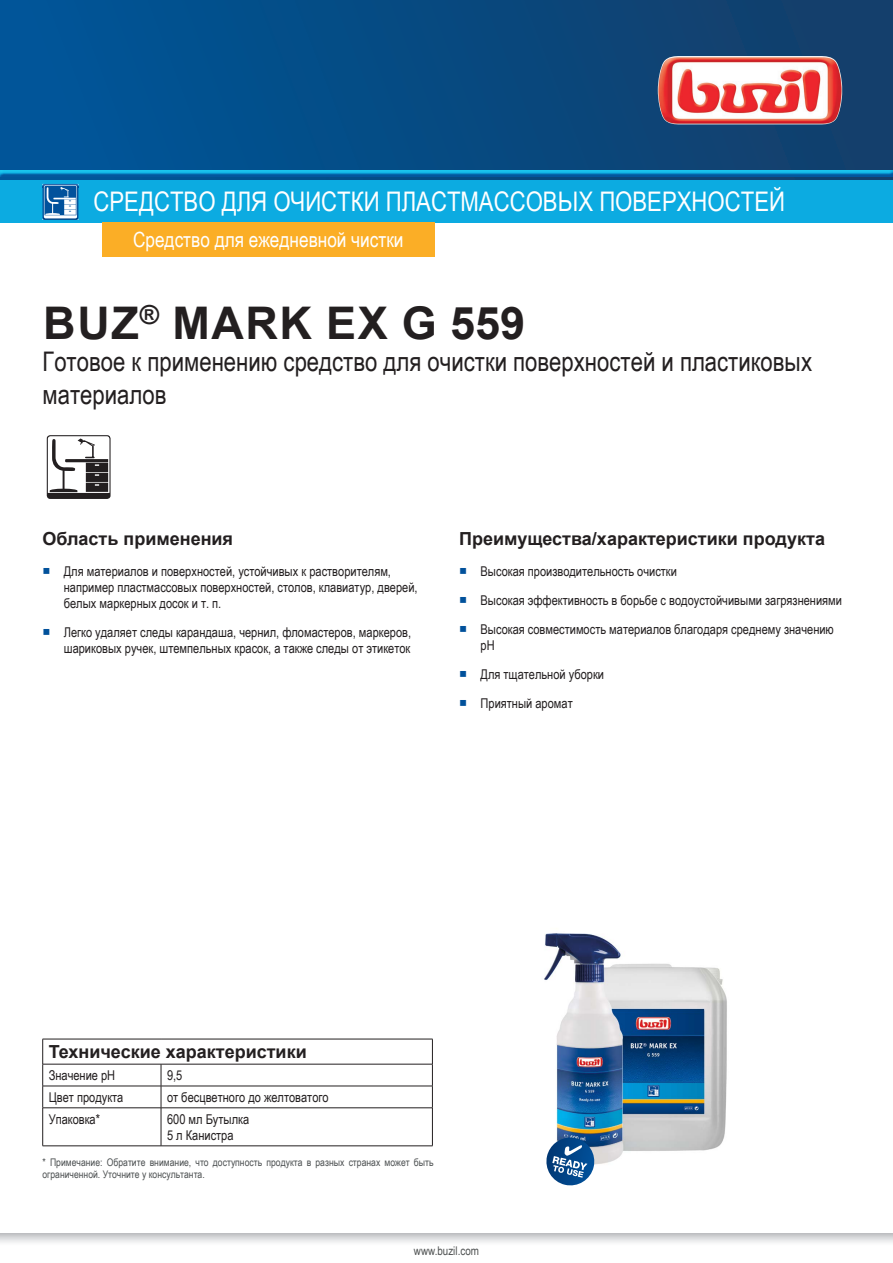
<style>
.page{position:relative;width:893px;height:1263px;background:#fff}
.page>*{position:absolute;margin:0;border:0;box-sizing:border-box;transform-origin:0 0}
.t1{font:700 45px "Arial";letter-spacing:.035em;color:#231f20}
.t2{font:27px/32.4px "Arial Narrow";color:#231f20}
.t3{font:27px "Arial Narrow";color:#fff}
.t4{font:21px "Arial Narrow";color:#fff}
.t5{font:700 18px "Arial";color:#231f20}
.t6{font:13.5px/16.2px "Arial Narrow";color:#231f20}
.t7{font:12px "Arial Narrow";color:#4e5151}
.t8{font:10.5px/11.7px "Arial Narrow";color:#4d5152}
.s1{font-family:"Arial Unicode MS";color:#01519b}
</style>
<div class="page">
<svg style="left:0;top:1233px;width:893px;height:10px"></svg>
<hr style="left:43px;top:1039px;width:118px;height:1px;background:#231f20">
<hr style="left:161px;top:1039px;width:272px;height:1px;background:#231f20">
<hr style="left:43px;top:1064px;width:118px;height:1px;background:#231f20">
<hr style="left:161px;top:1064px;width:272px;height:1px;background:#231f20">
<hr style="left:43px;top:1086px;width:118px;height:1px;background:#231f20">
<svg style="left:42px;top:1039px;width:1px;height:68px"></svg>
<hr style="left:161px;top:1086px;width:272px;height:1px;background:#231f20">
<svg style="left:161px;top:1064px;width:1px;height:43px"></svg>
<svg style="left:432px;top:1039px;width:1px;height:68px"></svg>
<hr style="left:43px;top:1107px;width:118px;height:1px;background:#231f20">
<hr style="left:42px;top:1108px;width:1px;height:38px;background:#231f20">
<hr style="left:161px;top:1107px;width:272px;height:1px;background:#231f20">
<hr style="left:161px;top:1108px;width:1px;height:38px;background:#231f20">
<hr style="left:432px;top:1108px;width:1px;height:38px;background:#231f20">
<hr style="left:43px;top:1145px;width:118px;height:1px;background:#231f20">
<hr style="left:161px;top:1145px;width:272px;height:1px;background:#231f20">
<img style="left:544px;top:933px;width:183px;height:231px">
<svg style="left:47px;top:435px;width:64px;height:64px"></svg>
<svg style="left:544px;top:1137px;width:53px;height:49px"></svg>
<div style="left:0;top:0;width:893px;height:180px;background:linear-gradient(to right,#00569a,#143e69)"></div>
<img style="left:658px;top:56px;width:184px;height:68px">
<div style="left:0;top:169px;width:893px;height:8px;background:#015599;opacity:.75"></div>
<div style="left:0;top:180px;width:893px;height:43px;background:#0cabe1"></div>
<img style="left:43px;top:184px;width:35px;height:36px">
<svg style="left:44px;top:185px;width:35px;height:33px"></svg>
<div style="left:102px;top:223px;width:333px;height:34px;background:#fbae26"></div>
<h2 class="t3" style="left:94px;top:182px;width:693px">СРЕДСТВО ДЛЯ ОЧИСТКИ ПЛАСТМАССОВЫХ ПОВЕРХНОСТЕЙ</h2>
<h3 class="t4" style="left:133px;top:225px;width:272px">Средство для ежедневной чистки</h3>
<h1 class="t1" style="left:43px;top:291px;width:483px">BUZ<sup>®</sup> MARK EX G 559</h1>
<h2 class="t2" style="left:43px;top:345px;width:771px">Готовое к применению средство для очистки поверхностей и пластиковых материалов</h2>
<h3 class="t5" style="left:43px;top:526px;width:192px">Область применения</h3>
<p class="t6" style="left:64px;top:562px;width:355px;text-indent:-21px"><span class="s1">■</span> Для материалов и поверхностей, устойчивых к растворителям, например пластмассовых поверхностей, столов, клавиатур, дверей, белых маркерных досок и т. п.</p>
<p class="t6" style="left:43px;top:624px;width:370px;text-align:right"><span class="s1">■</span> Легко удаляет следы карандаша, чернил, фломастеров, маркеров, шариковых ручек, штемпельных красок, а также следы от этикеток</p>
<h3 class="t5" style="left:459px;top:526px;width:367px">Преимущества/характеристики продукта</h3>
<p class="t6" style="left:459px;top:562px;width:219px"><span class="s1">■</span> Высокая производительность очистки</p>
<p class="t6" style="left:459px;top:591px;width:384px"><span class="s1">■</span> Высокая эффективность в борьбе с водоустойчивыми загрязнениями</p>
<p class="t6" style="left:480px;top:620px;width:355px;text-indent:-21px"><span class="s1">■</span> Высокая совместимость материалов благодаря среднему значению pH</p>
<p class="t6" style="left:459px;top:665px;width:146px"><span class="s1">■</span> Для тщательной уборки</p>
<p class="t6" style="left:459px;top:694px;width:115px"><span class="s1">■</span> Приятный аромат</p>
<h3 class="t5" style="left:49px;top:1039px;width:260px">Технические характеристики</h3>
<p class="t6" style="left:49px;top:1066px;width:68px">Значение pH</p>
<p class="t6" style="left:167px;top:1066px;width:17px">9,5</p>
<p class="t6" style="left:49px;top:1088px;width:76px">Цвет продукта</p>
<p class="t6" style="left:167px;top:1088px;width:163px">от бесцветного до желтоватого</p>
<p class="t6" style="left:49px;top:1110px;width:53px">Упаковка*</p>
<p class="t6" style="left:167px;top:1110px;width:84px">600 мл Бутылка<br>5 л Канистра</p>
<p class="t8" style="left:43px;top:1156px;width:393px">* Примечание: Обратите внимание, что доступность продукта в разных странах может быть ограниченной. Уточните у консультанта.</p>
<p class="t7" style="left:414px;top:1242px;width:67px">www.buzil.com</p>
</div>
